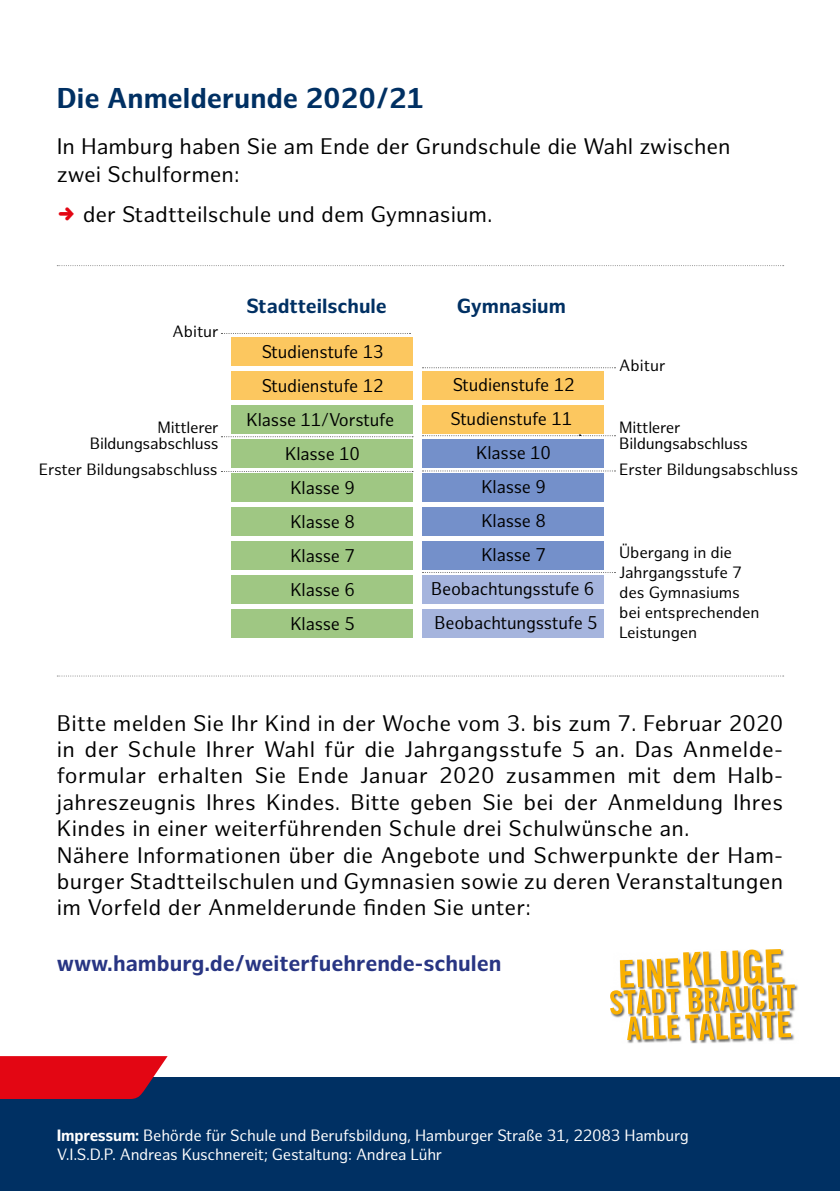
<style>
.page{position:relative;width:840px;height:1191px;background:#fff}
.page>*{position:absolute;margin:0;border:0;box-sizing:border-box;transform-origin:0 0}
.t1{font:700 28px "Hamburg Sans";color:#003063}
.t2{font:22px/26.4px "Hamburg Sans";letter-spacing:.01em;color:#000}
.t3{font:700 22px "Hamburg Sans";color:#283583}
.t4{font:700 20px "Hamburg Sans";color:#003063}
.t5{font:18px/34px "Hamburg Sans";letter-spacing:-.01em;color:#000;text-align:center;scale:.95 1}
.t6{font:16px/20px "Hamburg Sans";letter-spacing:-.01em;color:#000}
.t7{font:16px/19px "Hamburg Sans";letter-spacing:-.015em;color:#fff}
.s1{font-weight:700}
</style>
<div class="page">
<div style="left:0;top:1077px;width:839px;height:114px;background:#003063"></div>
<svg style="left:0;top:1056px;width:167px;height:43px;background:#d40e1d"></svg>
<img style="left:627px;top:984px;width:171px;height:59px">
<svg style="left:610px;top:949px;width:184px;height:91px"></svg>
<div style="left:231px;top:337px;width:181px;height:29px;background:#fcc75f"></div>
<div style="left:231px;top:371px;width:181px;height:29px;background:#fcc75f"></div>
<div style="left:231px;top:405px;width:181px;height:29px;background:#9fc783"></div>
<div style="left:231px;top:439px;width:181px;height:29px;background:#9fc783"></div>
<div style="left:231px;top:473px;width:181px;height:29px;background:#9fc783"></div>
<div style="left:231px;top:507px;width:181px;height:29px;background:#9fc783"></div>
<div style="left:231px;top:541px;width:181px;height:29px;background:#9fc783"></div>
<div style="left:231px;top:575px;width:181px;height:29px;background:#9fc783"></div>
<div style="left:231px;top:609px;width:181px;height:29px;background:#9fc783"></div>
<div style="left:422px;top:371px;width:181px;height:28px;background:#fcc75f"></div>
<div style="left:422px;top:405px;width:181px;height:28px;background:#fcc75f"></div>
<div style="left:422px;top:439px;width:181px;height:28px;background:#7490ca"></div>
<div style="left:422px;top:473px;width:181px;height:28px;background:#7490ca"></div>
<div style="left:422px;top:507px;width:181px;height:28px;background:#7490ca"></div>
<div style="left:422px;top:541px;width:181px;height:28px;background:#7490ca"></div>
<div style="left:422px;top:575px;width:181px;height:28px;background:#a5b4dd"></div>
<div style="left:422px;top:609px;width:181px;height:29px;background:#a5b4dd"></div>
<svg style="left:221px;top:333px;width:189px;height:1px"></svg>
<svg style="left:221px;top:436px;width:192px;height:1px"></svg>
<svg style="left:221px;top:471px;width:192px;height:1px"></svg>
<svg style="left:422px;top:470px;width:193px;height:1px"></svg>
<svg style="left:422px;top:434px;width:193px;height:2px"></svg>
<svg style="left:422px;top:367px;width:193px;height:1px"></svg>
<svg style="left:422px;top:572px;width:193px;height:1px"></svg>
<svg style="left:57px;top:265px;width:726px;height:1px"></svg>
<svg style="left:57px;top:675px;width:726px;height:1px"></svg>
<p class="t1" style="left:57px;top:82px;width:369px">Die Anmelderunde 2020/21</p>
<p class="t2" style="left:57px;top:133px;width:675px;line-height:28px">In Hamburg haben Sie am Ende der Grundschule die Wahl zwischen zwei Schulformen:</p>
<p class="t2" style="left:83px;top:202px;width:411px">der Stadtteilschule und dem Gymnasium.</p>
<p class="t6" style="left:172px;top:322px;width:48px">Abitur</p>
<p class="t6" style="left:90px;top:419px;width:130px;line-height:16px;text-align:right">Mittlerer<br>Bildungsabschluss</p>
<p class="t6" style="left:39px;top:460px;width:180px">Erster Bildungsabschluss</p>
<p class="t4" style="left:246px;top:295px;width:142px">Stadtteilschule</p>
<p class="t4" style="left:456px;top:295px;width:110px">Gymnasium</p>
<p class="t5" style="left:246px;top:335px;width:157px">Studienstufe 13<br>Studienstufe 12<br>Klasse 11/Vorstufe<br>Klasse 10<br>Klasse 9<br>Klasse 8<br>Klasse 7<br>Klasse 6<br>Klasse 5</p>
<p class="t5" style="left:431px;top:368px;width:177px">Studienstufe 12<br>Studienstufe 11<br>Klasse 10<br>Klasse 9<br>Klasse 8<br>Klasse 7<br>Beobachtungsstufe 6<br>Beobachtungsstufe 5</p>
<p class="t6" style="left:619px;top:356px;width:48px">Abitur</p>
<p class="t6" style="left:619px;top:419px;width:130px;line-height:16px">Mittlerer<br>Bildungsabschluss</p>
<p class="t6" style="left:619px;top:460px;width:180px">Erster Bildungsabschluss</p>
<p class="t6" style="left:619px;top:543px;width:142px">Übergang in die<br>Jahrgangsstufe 7 des Gymnasiums bei entsprechenden<br>Leistungen</p>
<p class="t2" style="left:57px;top:710px;width:727px">Bitte melden Sie Ihr Kind in der Woche vom 3. bis zum 7. Februar 2020 in der Schule Ihrer Wahl für die Jahrgangsstufe 5 an. Das Anmelde&shy;formular erhalten Sie Ende Januar 2020 zusammen mit dem Halb&shy;jahreszeugnis Ihres Kindes. Bitte geben Sie bei der Anmeldung Ihres Kindes in einer weiterführenden Schule drei Schulwünsche an.<br>Nähere Informationen über die Angebote und Schwerpunkte der Ham&shy;burger Stadtteilschulen und Gymnasien sowie zu deren Veranstaltungen im Vorfeld der Anmelderunde finden Sie unter:</p>
<p class="t3" style="left:57px;top:951px;width:446px">www.hamburg.de/weiterfuehrende-schulen</p>
<p class="t7" style="left:57px;top:1126px;width:633px"><span class="s1">Impressum:</span> Behörde für Schule und Berufsbildung, Hamburger Straße 31, 22083 Hamburg<br>V.I.S.D.P. Andreas Kuschnereit; Gestaltung: Andrea Lühr</p>
</div>
